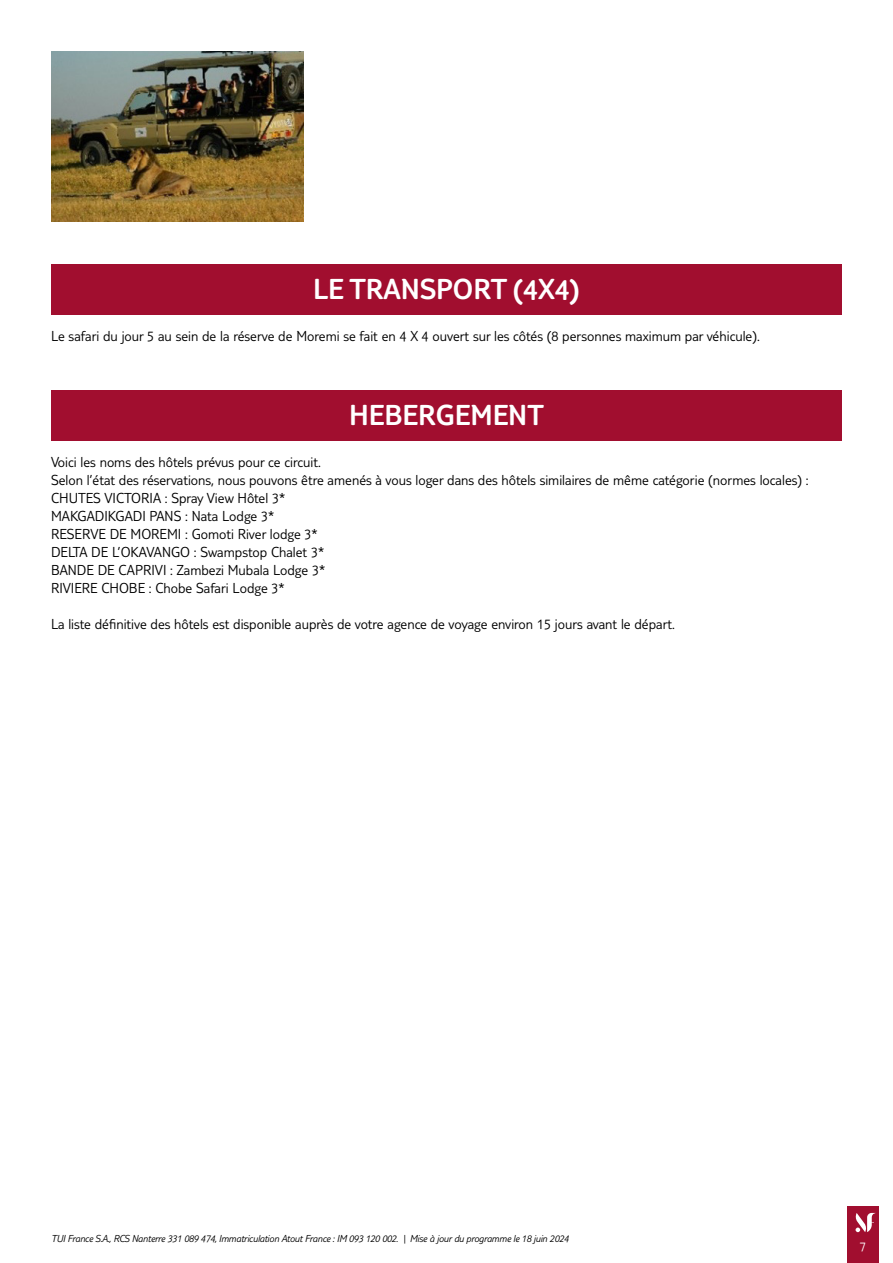
<style>
.page{position:relative;width:893px;height:1263px;background:#fff}
.page>*{position:absolute;margin:0;border:0;box-sizing:border-box;transform-origin:0 0}
.t1{font:300 30px "TUI Type";color:#fff}
.t2{font:300 15px/18px "TUI Type";color:#000}
.t3{font:300 13.5px "TUI Type";color:#fff}
.t4{font:italic 300 10.5px "TUI Type";letter-spacing:-.02em;color:#000}
</style>
<div class="page">
<div style="left:847px;top:1206px;width:32px;height:57px;background:#a10e2f"></div>
<svg style="left:855px;top:1213px;width:21px;height:19px"></svg>
<img style="left:51px;top:51px;width:252px;height:170px">
<div style="left:51px;top:264px;width:791px;height:50px;background:#a10e2f"></div>
<div style="left:51px;top:390px;width:791px;height:51px;background:#a10e2f"></div>
<h1 class="t1" style="left:313px;top:272px;width:268px">LE TRANSPORT (4X4)</h1>
<p class="t2" style="left:51px;top:327px;width:710px">Le safari du jour 5 au sein de la réserve de Moremi se fait en 4 X 4 ouvert sur les côtés (8 personnes maximum par véhicule).</p>
<h1 class="t1" style="left:349px;top:398px;width:196px">HEBERGEMENT</h1>
<p class="t2" style="left:51px;top:453px;width:759px">Voici les noms des hôtels prévus pour ce circuit.<br>Selon l’état des réservations, nous pouvons être amenés à vous loger dans des hôtels similaires de même catégorie (normes locales) :<br>CHUTES VICTORIA : Spray View Hôtel 3*<br>MAKGADIKGADI PANS : Nata Lodge 3*<br>RESERVE DE MOREMI : Gomoti River lodge 3*<br>DELTA DE L’OKAVANGO : Swampstop Chalet 3*<br>BANDE DE CAPRIVI : Zambezi Mubala Lodge 3*<br>RIVIERE CHOBE : Chobe Safari Lodge 3*</p>
<p class="t2" style="left:51px;top:615px;width:625px">La liste définitive des hôtels est disponible auprès de votre agence de voyage environ 15 jours avant le départ.</p>
<p class="t4" style="left:51px;top:1232px;width:519px">TUI France S.A., RCS Nanterre 331 089 474, Immatriculation Atout France : IM 093 120 002. | Mise à jour du programme le 18 juin 2024</p>
<p class="t3" style="left:860px;top:1239px;width:8px">7</p>
</div>
